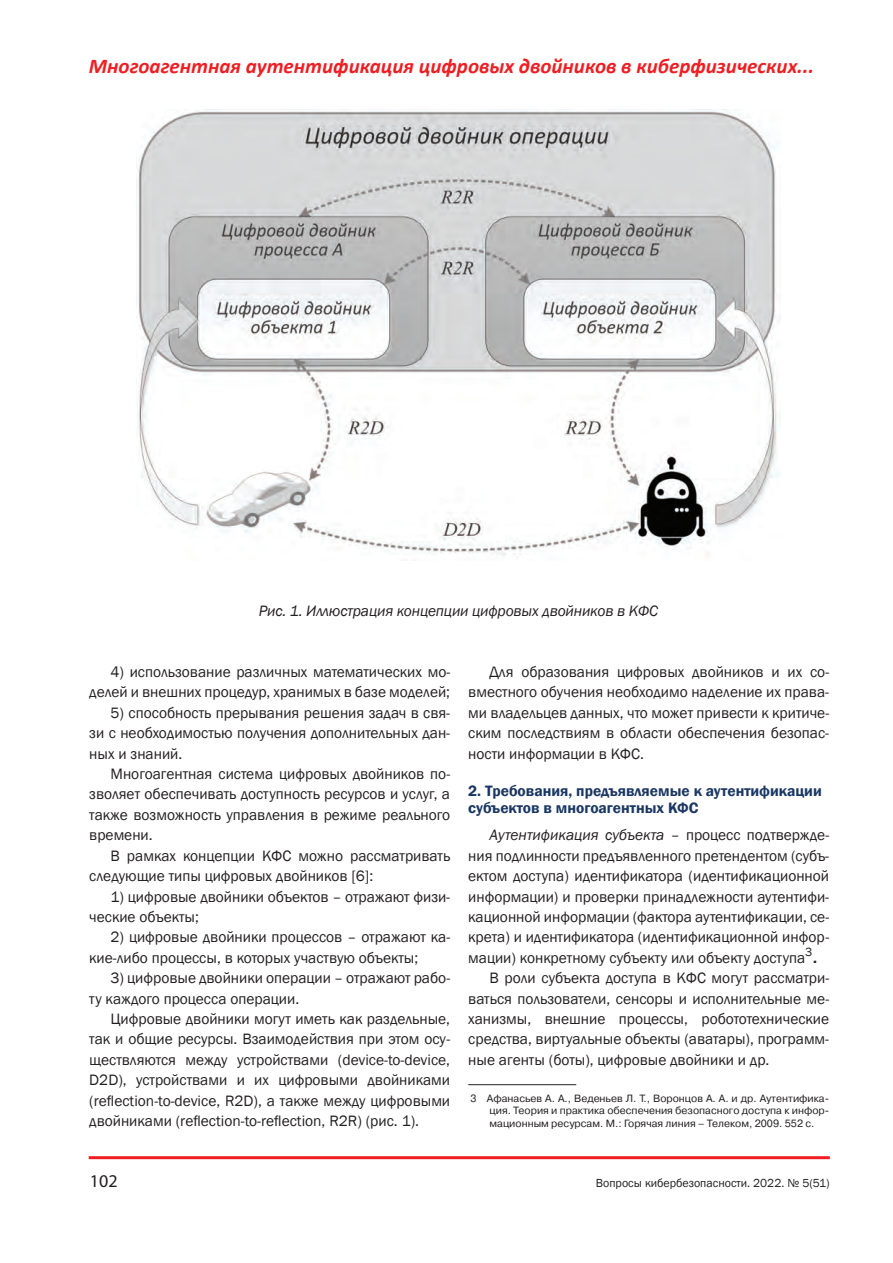
<style>
.page{position:relative;width:893px;height:1263px;background:#fff}
.page>*{position:absolute;margin:0;border:0;box-sizing:border-box;transform-origin:0 0}
.t1{font:italic 700 21px "Calibri";color:#ee1f23}
.t2{font:18px "Myriad Pro";color:#231f20}
.t3{font:15.45px/20.4px "Franklin Gothic";color:#231f20;text-align:justify}
.t4{font:600 15.45px/16.5px "Franklin Gothic";color:#1a3763}
.t5{font:italic 15.45px "Franklin Gothic";letter-spacing:-.01em;color:#231f20}
.t6{font:12.3px "Franklin Gothic";color:#231f20}
.t7{font:12px "Franklin Gothic";color:#231f20}
.t8{font:10.5px/12.6px "Pragmatica C";color:#231f20;text-align:justify}
.s1{font-style:italic}
.s2{font-size:21px}
</style>
<div class="page">
<hr style="left:89px;top:1156px;width:741px;height:3px;background:#ee1f23">
<hr style="left:468px;top:1084px;width:108px;height:1px;background:#231f20">
<img style="left:136px;top:110px;width:644px;height:446px">
<h1 class="t1" style="left:89px;top:53px;width:727px">Многоагентная аутентификация цифровых двойников в киберфизических...</h1>
<p class="t5" style="left:259px;top:601px;width:401px">Рис. 1. Иллюстрация концепции цифровых двойников в КФС</p>
<p class="t3" style="left:89px;top:662px;width:362px;text-align:right">4) использование различных математических мо&shy;делей и внешних процедур, хранимых в базе моделей;</p>
<p class="t3" style="left:89px;top:703px;width:362px;text-indent:21px">5) способность прерывания решения задач в свя&shy;зи с необходимостью получения дополнительных дан&shy;ных и знаний.</p>
<p class="t3" style="left:89px;top:764px;width:362px;text-indent:21px">Многоагентная система цифровых двойников по&shy;зволяет обеспечивать доступность ресурсов и услуг, а также возможность управления в режиме реального времени.</p>
<p class="t3" style="left:89px;top:846px;width:362px;text-indent:21px">В рамках концепции КФС можно рассматривать следующие типы цифровых двойников [6]:</p>
<p class="t3" style="left:89px;top:886px;width:362px;text-indent:21px">1) цифровые двойники объектов – отражают физи&shy;ческие объекты;</p>
<p class="t3" style="left:89px;top:927px;width:362px;text-indent:21px">2) цифровые двойники процессов – отражают ка&shy;кие-либо процессы, в которых участвую объекты;</p>
<p class="t3" style="left:89px;top:968px;width:362px;text-indent:21px">3) цифровые двойники операции – отражают рабо&shy;ту каждого процесса операции.</p>
<p class="t3" style="left:89px;top:1009px;width:362px;text-indent:21px">Цифровые двойники могут иметь как раздельные, так и общие ресурсы. Взаимодействия при этом осу&shy;ществляются между устройствами (device-to-device, D2D), устройствами и их цифровыми двойниками (reflection-to-device, R2D), а также между цифровыми двойниками (reflection-to-reflection, R2R) (рис. 1).</p>
<p class="t3" style="left:468px;top:662px;width:362px;text-indent:21px">Для образования цифровых двойников и их со&shy;вместного обучения необходимо наделение их права&shy;ми владельцев данных, что может привести к критиче&shy;ским последствиям в области обеспечения безопас&shy;ности информации в КФС.</p>
<p class="t4" style="left:468px;top:783px;width:355px">2. Требования, предъявляемые к аутентификации субъектов в многоагентных КФС</p>
<p class="t3" style="left:468px;top:825px;width:362px;text-indent:21px"><span class="s1">Аутентификация субъекта</span> – процесс подтвержде&shy;ния подлинности предъявленного претендентом (субъ&shy;ектом доступа) идентификатора (идентификационной информации) и проверки принадлежности аутентифи&shy;кационной информации (фактора аутентификации, се&shy;крета) и идентификатора (идентификационной инфор&shy;мации) конкретному субъекту или объекту доступа</p>
<p class="t6" style="left:805px;top:944px;width:14px">3<span class="s2">.</span></p>
<p class="t3" style="left:468px;top:968px;width:362px;text-indent:21px">В роли субъекта доступа в КФС могут рассматри&shy;ваться пользователи, сенсоры и исполнительные ме&shy;ханизмы, внешние процессы, робототехнические средства, виртуальные объекты (аватары), программ&shy;ные агенты (боты), цифровые двойники и др.</p>
<p class="t8" style="left:489px;top:1092px;width:341px;text-indent:-19px">3 Афанасьев А. А., Веденьев Л. Т., Воронцов А. А. и др. Аутентифика‑ ция. Теория и практика обеспечения безопасного доступа к инфор‑ мационным ресурсам. М.: Горячая линия – Телеком, 2009. 552 с.</p>
<p class="t2" style="left:90px;top:1169px;width:29px">102</p>
<p class="t7" style="left:596px;top:1176px;width:235px">Вопросы кибербезопасности. 2022. № 5(51)</p>
</div>
